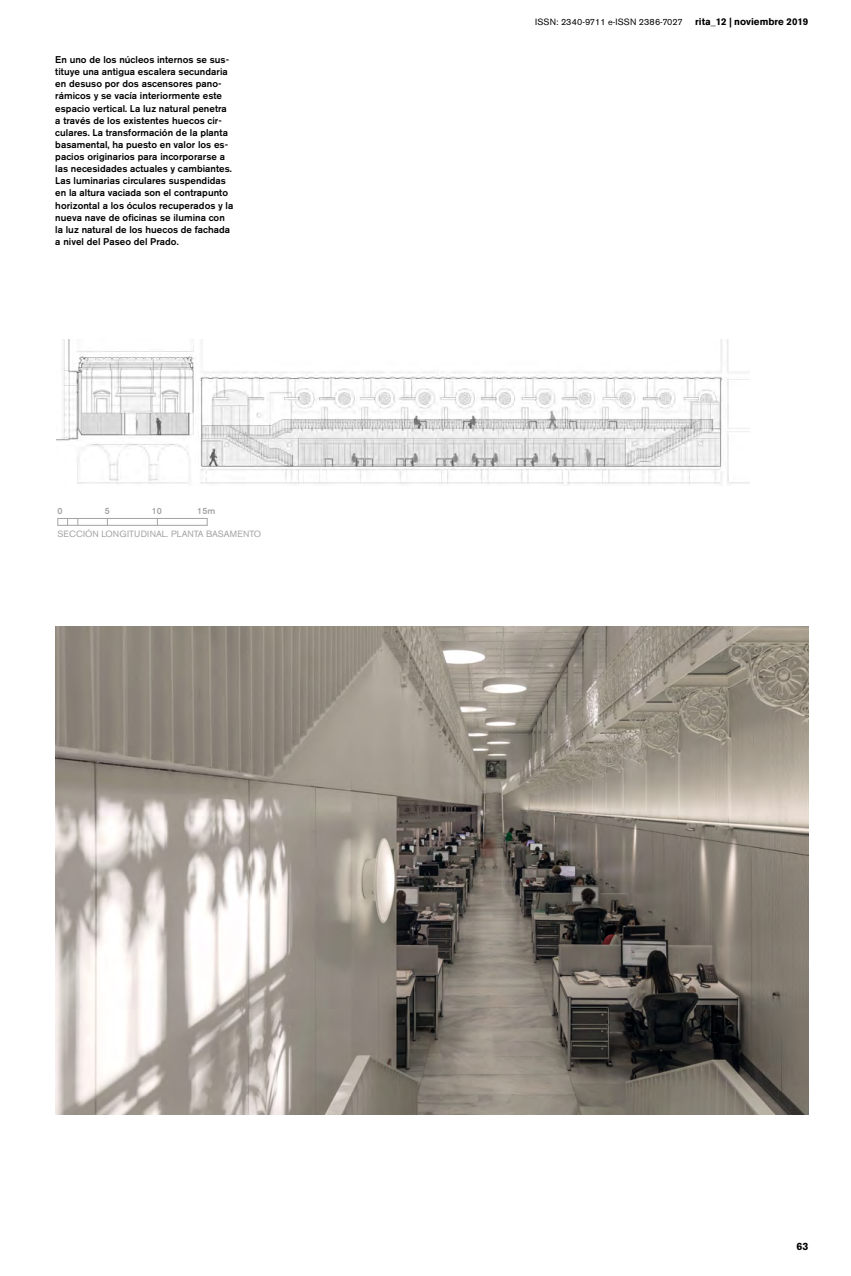
<style>
.page{position:relative;width:851px;height:1276px;background:#fff}
.page>*{position:absolute;margin:0;border:0;box-sizing:border-box;transform-origin:0 0}
.t1{font:700 10.5px "Akzidenz Grotesk BE";color:#000}
.t2{font:500 9.75px/12.1px "Akzidenz Grotesk BE";letter-spacing:.005em;color:#000}
.t3{font:700 9.75px "Akzidenz Grotesk BE";color:#000}
.t4{font:9px "Akzidenz Grotesk BE";color:#a3a4a6}
.t5{font:9px "Akzidenz Grotesk BE";letter-spacing:.02em;color:#000}
.t6{font:500 9px "Akzidenz Grotesk BE";color:#a3a4a6}
</style>
<div class="page">
<img style="left:55px;top:626px;width:753px;height:489px">
<img style="left:56px;top:340px;width:693px;height:144px">
<hr style="left:57px;top:525px;width:150px;height:1px;background:#a3a4a6">
<hr style="left:57px;top:518px;width:150px;height:1px;background:#a3a4a6">
<p class="t2" style="left:55px;top:53px;width:179px">En uno de los núcleos internos se sus&shy;tituye una antigua escalera secundaria en desuso por dos ascensores pano&shy;rámicos y se vacía interiormente este espacio vertical. La luz natural penetra a través de los existentes huecos cir&shy;culares. La transformación de la planta basamental, ha puesto en valor los es&shy;pacios originarios para incorporarse a las necesidades actuales y cambiantes.<br>Las luminarias circulares suspendidas en la altura vaciada son el contrapunto horizontal a los óculos recuperados y la nueva nave de oficinas se ilumina con la luz natural de los huecos de fachada a nivel del Paseo del Prado.</p>
<p class="t6" style="left:57px;top:505px;width:7px">0</p>
<p class="t4" style="left:57px;top:529px;width:205px">SECCIÓN LONGITUDINAL. PLANTA BASAMENTO</p>
<p class="t6" style="left:105px;top:505px;width:7px">5</p>
<p class="t6" style="left:152px;top:505px;width:12px">10</p>
<p class="t6" style="left:197px;top:505px;width:20px">15m</p>
<p class="t5" style="left:535px;top:17px;width:149px">ISSN: 2340-9711 e-ISSN 2386-7027</p>
<p class="t3" style="left:695px;top:16px;width:115px">rita_12 | noviembre 2019</p>
<p class="t1" style="left:796px;top:1240px;width:13px">63</p>
</div>
